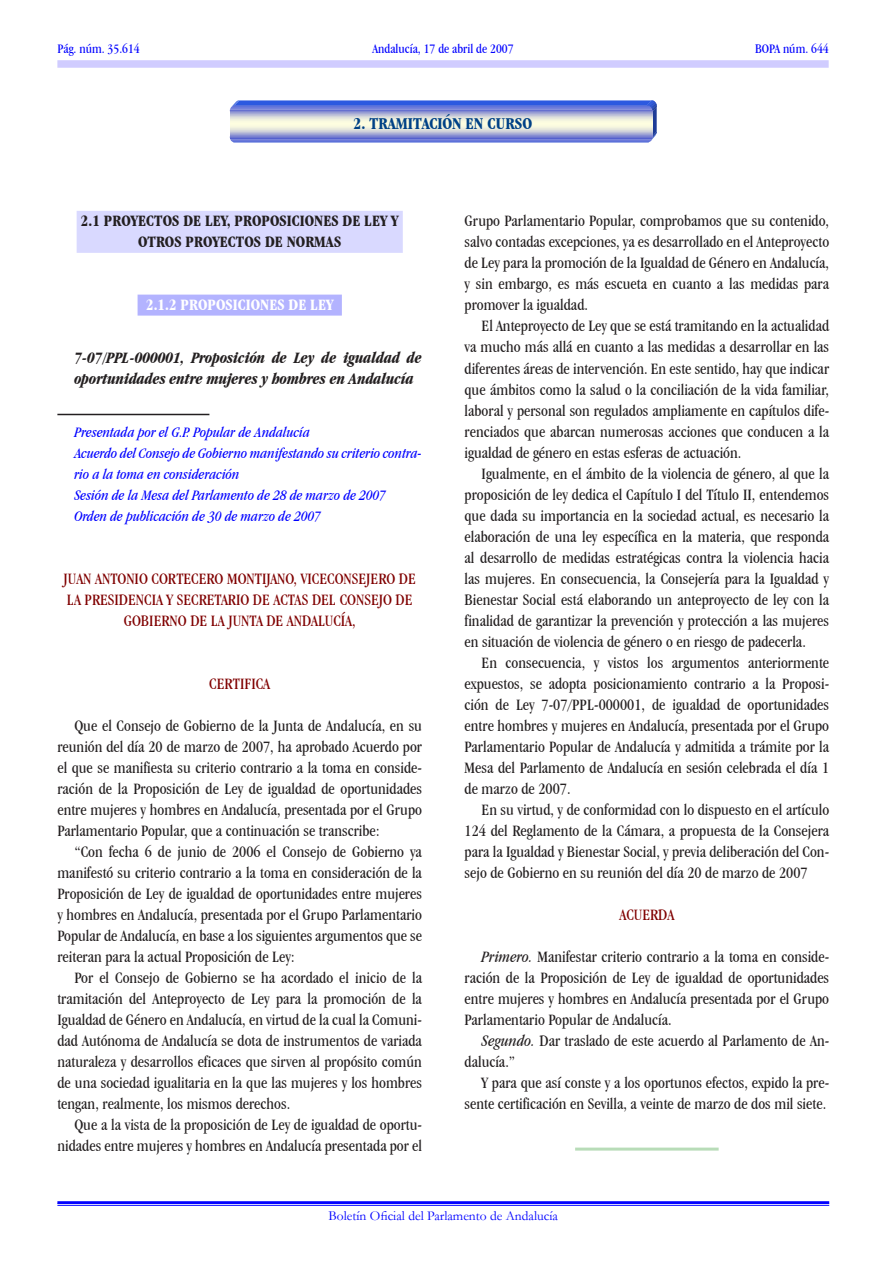
<style>
.page{position:relative;width:893px;height:1263px;background:#fff}
.page>*{position:absolute;margin:0;border:0;box-sizing:border-box;transform-origin:0 0}
.t1{font:700 17.25px "Garmd ITC Bk Cn BT";color:#004186}
.t2{font:condensed 16.5px/21px "Garamond IT Cby BT";color:#231f20;text-align:justify}
.TituloC1{font:condensed 16.5px/21px "Garamond IT Cby BT";color:#800000;text-align:center}
.TITULOL{font:italic 700 condensed 16.5px/21px "Garamond IT Cby BT";letter-spacing:-.015em;color:#231f20}
.Título_2{font:700 condensed 16.5px/21px "Garamond IT Cby BT";color:#231f20;text-align:center}
.Título_3{font:700 condensed 16.5px "Garamond IT Cby BT";color:#fff}
.SubtituloP2{font:italic condensed 15px/21px "Garamond IT Cby BT";color:#00f}
.SubtituloP3{font:italic condensed 15px "Garamond IT Cby BT";color:#00f}
.SubtituloP1{font:italic condensed 15px "Garamond IT Cby BT";color:#00f}
.SubtituloP4{font:italic condensed 15px "Garamond IT Cby BT";color:#00f}
.t3{font:condensed 13.5px "Garamond IT Cby BT";color:#00f}
.t4{font:13.5px "Garamond";color:#00f}
.s1{font-style:italic}
</style>
<div class="page">
<div style="left:77px;top:211px;width:326px;height:42px;background:#d9d9ff"></div>
<div style="left:138px;top:295px;width:204px;height:21px;background:#b3b3ff"></div>
<hr style="left:57px;top:414px;width:152px;height:1px;background:#231f20">
<hr style="left:575px;top:1147px;width:144px;height:3px;background:#b8dcb8">
<svg style="left:230px;top:100px;width:427px;height:43px"></svg>
<div style="left:57px;top:60px;width:772px;height:8px;background:#d0ccff"></div>
<hr style="left:57px;top:1201px;width:772px;height:2px;background:#00f">
<hr style="left:57px;top:1205px;width:772px;height:1px;background:#00f">
<p class="t3" style="left:57px;top:41px;width:84px">Pág. núm. 35.614</p>
<p class="t3" style="left:373px;top:41px;width:143px">Andalucía, 17 de abril de 2007</p>
<p class="t3" style="left:755px;top:41px;width:75px">BOPA núm. 644</p>
<p class="t1" style="left:354px;top:113px;width:180px">2. TRAMITACIÓN EN CURSO</p>
<p class="Título_2" style="left:81px;top:210px;width:319px">2.1 PROYECTOS DE LEY, PROPOSICIONES DE LEY Y<br>OTROS PROYECTOS DE NORMAS</p>
<p class="Título_3" style="left:146px;top:295px;width:189px">2.1.2 PROPOSICIONES DE LEY</p>
<p class="TITULOL" style="left:74px;top:347px;width:349px">7-07/PPL-000001, Proposición de Ley de igualdad de oportunidades entre mujeres y hombres en Andalucía</p>
<p class="SubtituloP1" style="left:74px;top:423px;width:237px">Presentada por el G.P. Popular de Andalucía</p>
<p class="SubtituloP2" style="left:74px;top:442px;width:349px">Acuerdo del Consejo de Gobierno manifestando su criterio contra&shy;rio a la toma en consideración</p>
<p class="SubtituloP3" style="left:74px;top:486px;width:313px">Sesión de la Mesa del Parlamento de 28 de marzo de 2007</p>
<p class="SubtituloP4" style="left:74px;top:507px;width:248px">Orden de publicación de 30 de marzo de 2007</p>
<p class="TituloC1" style="left:64px;top:568px;width:354px">JUAN ANTONIO CORTECERO MONTIJANO, VICECONSEJERO DE<br>LA PRESIDENCIA Y SECRETARIO DE ACTAS DEL CONSEJO DE<br>GOBIERNO DE LA JUNTA DE ANDALUCÍA,</p>
<p class="TituloC1" style="left:209px;top:673px;width:62px">CERTIFICA</p>
<p class="t2" style="left:57px;top:715px;width:366px;text-indent:17px">Que el Consejo de Gobierno de la Junta de Andalucía, en su reunión del día 20 de marzo de 2007, ha aprobado Acuerdo por el que se manifiesta su criterio contrario a la toma en conside&shy;ración de la Proposición de Ley de igualdad de oportunidades entre mujeres y hombres en Andalucía, presentada por el Grupo Parlamentario Popular, que a continuación se transcribe:</p>
<p class="t2" style="left:57px;top:841px;width:366px;text-indent:17px">“Con fecha 6 de junio de 2006 el Consejo de Gobierno ya manifestó su criterio contrario a la toma en consideración de la Proposición de Ley de igualdad de oportunidades entre mujeres y hombres en Andalucía, presentada por el Grupo Parlamentario Popular de Andalucía, en base a los siguientes argumentos que se reiteran para la actual Proposición de Ley:</p>
<p class="t2" style="left:57px;top:967px;width:366px;text-indent:17px">Por el Consejo de Gobierno se ha acordado el inicio de la tramitación del Anteproyecto de Ley para la promoción de la Igualdad de Género en Andalucía, en virtud de la cual la Comuni&shy;dad Autónoma de Andalucía se dota de instrumentos de variada naturaleza y desarrollos eficaces que sirven al propósito común de una sociedad igualitaria en la que las mujeres y los hombres tengan, realmente, los mismos derechos.</p>
<p class="t2" style="left:57px;top:1114px;width:366px;text-align:right">Que a la vista de la proposición de Ley de igualdad de oportu&shy;nidades entre mujeres y hombres en Andalucía presentada por el</p>
<p class="t2" style="left:465px;top:211px;width:366px">Grupo Parlamentario Popular, comprobamos que su contenido, salvo contadas excepciones, ya es desarrollado en el Anteproyecto de Ley para la promoción de la Igualdad de Género en Andalucía, y sin embargo, es más escueta en cuanto a las medidas para promover la igualdad.</p>
<p class="t2" style="left:465px;top:316px;width:366px;text-indent:17px">El Anteproyecto de Ley que se está tramitando en la actualidad va mucho más allá en cuanto a las medidas a desarrollar en las diferentes áreas de intervención. En este sentido, hay que indicar que ámbitos como la salud o la conciliación de la vida familiar, laboral y personal son regulados ampliamente en capítulos dife&shy;renciados que abarcan numerosas acciones que conducen a la igualdad de género en estas esferas de actuación.</p>
<p class="t2" style="left:465px;top:463px;width:366px;text-indent:17px">Igualmente, en el ámbito de la violencia de género, al que la proposición de ley dedica el Capítulo I del Título II, entendemos que dada su importancia en la sociedad actual, es necesario la elaboración de una ley específica en la materia, que responda al desarrollo de medidas estratégicas contra la violencia hacia las mujeres. En consecuencia, la Consejería para la Igualdad y Bienestar Social está elaborando un anteproyecto de ley con la finalidad de garantizar la prevención y protección a las mujeres en situación de violencia de género o en riesgo de padecerla.</p>
<p class="t2" style="left:465px;top:652px;width:366px;text-indent:17px">En consecuencia, y vistos los argumentos anteriormente expuestos, se adopta posicionamiento contrario a la Proposi&shy;ción de Ley 7-07/PPL-000001, de igualdad de oportunidades entre hombres y mujeres en Andalucía, presentada por el Grupo Parlamentario Popular de Andalucía y admitida a trámite por la Mesa del Parlamento de Andalucía en sesión celebrada el día 1 de marzo de 2007.</p>
<p class="t2" style="left:465px;top:799px;width:366px;text-indent:17px">En su virtud, y de conformidad con lo dispuesto en el artículo 124 del Reglamento de la Cámara, a propuesta de la Consejera para la Igualdad y Bienestar Social, y previa deliberación del Con&shy;sejo de Gobierno en su reunión del día 20 de marzo de 2007</p>
<p class="TituloC1" style="left:619px;top:904px;width:56px">ACUERDA</p>
<p class="t2" style="left:465px;top:946px;width:366px;text-indent:17px"><span class="s1">Primero.</span> Manifestar criterio contrario a la toma en conside&shy;ración de la Proposición de Ley de igualdad de oportunidades entre mujeres y hombres en Andalucía presentada por el Grupo Parlamentario Popular de Andalucía.</p>
<p class="t2" style="left:465px;top:1030px;width:366px;text-indent:17px"><span class="s1">Segundo.</span> Dar traslado de este acuerdo al Parlamento de An&shy;dalucía.”</p>
<p class="t2" style="left:465px;top:1072px;width:366px;text-align:right">Y para que así conste y a los oportunos efectos, expido la pre&shy;sente certificación en Sevilla, a veinte de marzo de dos mil siete.</p>
<p class="t4" style="left:329px;top:1207px;width:231px">Boletín Oficial del Parlamento de Andalucía</p>
</div>
